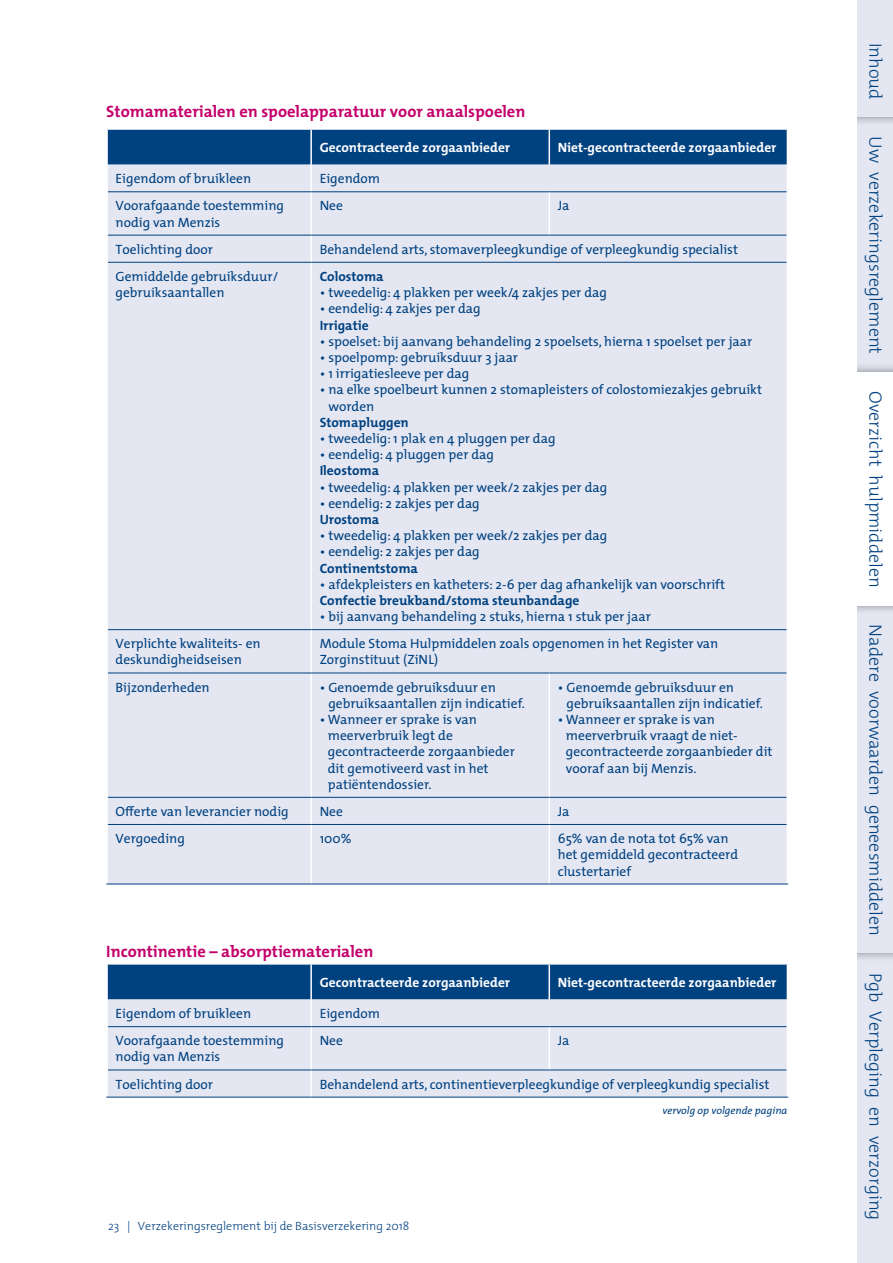
<style>
.page{position:relative;width:893px;height:1263px;background:#fff}
.page>*{position:absolute;margin:0;border:0;box-sizing:border-box;transform-origin:0 0}
.t1{font:300 18px "The Mix";color:#004180}
.t2{font:700 16.5px "The Mix";color:#c3006b}
.t3{font:13.5px/16.2px "The Mix";color:#004180}
.t4{font:700 13.5px "The Mix";color:#fff}
.t5{font:700 13.5px "The Mix";color:#004180}
.t6{font:300 12px "The Mix";color:#004180}
.t7{font:italic 10.5px "The Mix";color:#004180}
</style>
<div class="page">
<div style="left:108px;top:193px;width:679px;height:691px;background:#e4e7f2"></div>
<hr style="left:310px;top:192px;width:2px;height:43px;background:#fff">
<hr style="left:549px;top:192px;width:1px;height:43px;background:#fff">
<hr style="left:310px;top:235px;width:2px;height:27px;background:#fff">
<hr style="left:310px;top:262px;width:2px;height:367px;background:#fff">
<hr style="left:310px;top:630px;width:2px;height:43px;background:#fff">
<hr style="left:310px;top:673px;width:2px;height:124px;background:#fff">
<hr style="left:549px;top:673px;width:1px;height:124px;background:#fff">
<hr style="left:310px;top:797px;width:2px;height:27px;background:#fff">
<svg style="left:549px;top:798px;width:1px;height:26px"></svg>
<hr style="left:310px;top:825px;width:2px;height:59px;background:#fff">
<hr style="left:549px;top:825px;width:1px;height:59px;background:#fff">
<hr style="left:108px;top:192px;width:203px;height:1px;background:#004180">
<hr style="left:311px;top:192px;width:238px;height:1px;background:#004180">
<hr style="left:549px;top:192px;width:238px;height:1px;background:#004180">
<hr style="left:108px;top:235px;width:203px;height:1px;background:#004180">
<hr style="left:311px;top:235px;width:238px;height:1px;background:#004180">
<hr style="left:549px;top:235px;width:238px;height:1px;background:#004180">
<hr style="left:108px;top:262px;width:203px;height:1px;background:#004180">
<hr style="left:311px;top:262px;width:238px;height:1px;background:#004180">
<hr style="left:549px;top:262px;width:238px;height:1px;background:#004180">
<hr style="left:108px;top:629px;width:203px;height:1px;background:#004180">
<hr style="left:311px;top:629px;width:238px;height:1px;background:#004180">
<hr style="left:549px;top:629px;width:238px;height:1px;background:#004180">
<hr style="left:108px;top:673px;width:203px;height:1px;background:#004180">
<hr style="left:311px;top:673px;width:238px;height:1px;background:#004180">
<hr style="left:549px;top:673px;width:238px;height:1px;background:#004180">
<hr style="left:108px;top:797px;width:203px;height:1px;background:#004180">
<hr style="left:311px;top:797px;width:238px;height:1px;background:#004180">
<hr style="left:549px;top:797px;width:238px;height:1px;background:#004180">
<hr style="left:108px;top:824px;width:203px;height:1px;background:#004180">
<hr style="left:311px;top:824px;width:238px;height:1px;background:#004180">
<hr style="left:549px;top:824px;width:238px;height:1px;background:#004180">
<svg style="left:107px;top:129px;width:681px;height:63px;background:#658ab2"></svg>
<hr style="left:106px;top:884px;width:205px;height:1px;background:#004180">
<hr style="left:311px;top:884px;width:238px;height:1px;background:#004180">
<hr style="left:549px;top:884px;width:239px;height:1px;background:#004180">
<div style="left:108px;top:1027px;width:679px;height:70px;background:#e4e7f2"></div>
<hr style="left:310px;top:1027px;width:2px;height:43px;background:#fff">
<hr style="left:549px;top:1027px;width:1px;height:43px;background:#fff">
<hr style="left:310px;top:1070px;width:2px;height:27px;background:#fff">
<hr style="left:108px;top:1070px;width:203px;height:1px;background:#004180">
<hr style="left:311px;top:1070px;width:238px;height:1px;background:#004180">
<hr style="left:549px;top:1070px;width:238px;height:1px;background:#004180">
<svg style="left:107px;top:964px;width:681px;height:63px;background:#648ab2"></svg>
<hr style="left:106px;top:1097px;width:205px;height:1px;background:#004180">
<hr style="left:311px;top:1097px;width:238px;height:1px;background:#004180">
<hr style="left:549px;top:1097px;width:239px;height:1px;background:#004180">
<div style="left:845px;top:952px;width:48px;height:311px;background:#e4e7f2"></div>
<div style="left:845px;top:606px;width:48px;height:346px;background:#e4e7f2"></div>
<div style="left:845px;top:117px;width:48px;height:255px;background:#e4e7f2"></div>
<div style="left:835px;top:363px;width:58px;height:252px;background:#000;opacity:.4"></div>
<div style="left:845px;top:372px;width:48px;height:234px;background:#fff"></div>
<div style="left:835px;top:0;width:58px;height:126px;background:#000;opacity:.4"></div>
<div style="left:845px;top:0;width:48px;height:117px;background:#e4e7f2"></div>
<div style="left:829px;top:0;width:28px;height:1263px;background:#fff"></div>
<p class="t2" style="left:106px;top:98px;width:421px">Stomamaterialen en spoelapparatuur voor anaalspoelen</p>
<p class="t4" style="left:320px;top:136px;width:192px">Gecontracteerde zorgaanbieder</p>
<p class="t4" style="left:558px;top:136px;width:220px">Niet-gecontracteerde zorgaanbieder</p>
<p class="t3" style="left:116px;top:170px;width:137px">Eigendom of bruikleen</p>
<p class="t3" style="left:320px;top:170px;width:62px">Eigendom</p>
<p class="t3" style="left:116px;top:197px;width:170px">Voorafgaande toestemming nodig van Menzis</p>
<p class="t3" style="left:320px;top:197px;width:25px">Nee</p>
<p class="t3" style="left:558px;top:197px;width:13px">Ja</p>
<p class="t3" style="left:116px;top:241px;width:99px">Toelichting door</p>
<p class="t3" style="left:320px;top:241px;width:420px">Behandelend arts, stomaverpleegkundige of verpleegkundig specialist</p>
<p class="t3" style="left:116px;top:268px;width:164px">Gemiddelde gebruiksduur/ gebruiksaantallen</p>
<p class="t5" style="left:320px;top:265px;width:65px">Colostoma</p>
<p class="t3" style="left:320px;top:284px;width:289px">• tweedelig: 4 plakken per week/4 zakjes per dag</p>
<p class="t3" style="left:320px;top:300px;width:162px">• eendelig: 4 zakjes per dag</p>
<p class="t5" style="left:320px;top:314px;width:51px">Irrigatie</p>
<p class="t3" style="left:320px;top:333px;width:434px">• spoelset: bij aanvang behandeling 2 spoelsets, hierna 1 spoelset per jaar</p>
<p class="t3" style="left:320px;top:349px;width:200px">• spoelpomp: gebruiksduur 3 jaar</p>
<p class="t3" style="left:320px;top:365px;width:151px">• 1 irrigatiesleeve per dag</p>
<p class="t3" style="left:328px;top:381px;width:435px;text-indent:-9px">• na elke spoelbeurt kunnen 2 stomapleisters of colostomiezakjes gebruikt worden</p>
<p class="t5" style="left:320px;top:411px;width:91px">Stomapluggen</p>
<p class="t3" style="left:320px;top:430px;width:237px">• tweedelig: 1 plak en 4 pluggen per dag</p>
<p class="t3" style="left:320px;top:446px;width:176px">• eendelig: 4 pluggen per dag</p>
<p class="t5" style="left:320px;top:459px;width:61px">Ileostoma</p>
<p class="t3" style="left:320px;top:478px;width:289px">• tweedelig: 4 plakken per week/2 zakjes per dag</p>
<p class="t3" style="left:320px;top:495px;width:162px">• eendelig: 2 zakjes per dag</p>
<p class="t5" style="left:320px;top:508px;width:61px">Urostoma</p>
<p class="t3" style="left:320px;top:527px;width:289px">• tweedelig: 4 plakken per week/2 zakjes per dag</p>
<p class="t3" style="left:320px;top:543px;width:162px">• eendelig: 2 zakjes per dag</p>
<p class="t5" style="left:320px;top:557px;width:100px">Continentstoma</p>
<p class="t3" style="left:320px;top:576px;width:407px">• afdekpleisters en katheters: 2-6 per dag afhankelijk van voorschrift</p>
<p class="t5" style="left:320px;top:589px;width:261px">Confectie breukband/stoma steunbandage</p>
<p class="t3" style="left:320px;top:608px;width:333px">• bij aanvang behandeling 2 stuks, hierna 1 stuk per jaar</p>
<p class="t3" style="left:116px;top:635px;width:147px">Verplichte kwaliteits- en deskundigheidseisen</p>
<p class="t3" style="left:320px;top:635px;width:400px">Module Stoma Hulpmiddelen zoals opgenomen in het Register van<br>Zorginstituut (ZiNL)</p>
<p class="t3" style="left:116px;top:678px;width:96px">Bijzonderheden</p>
<p class="t3" style="left:328px;top:678px;width:198px;text-indent:-9px">• Genoemde gebruiksduur en gebruiksaantallen zijn indicatief.</p>
<p class="t3" style="left:328px;top:711px;width:189px;text-indent:-8px">• Wanneer er sprake is van meerverbruik legt de gecontracteerde zorgaanbieder dit gemotiveerd vast in het patiëntendossier.</p>
<p class="t3" style="left:567px;top:678px;width:198px;text-indent:-9px">• Genoemde gebruiksduur en gebruiksaantallen zijn indicatief.</p>
<p class="t3" style="left:566px;top:711px;width:208px;text-indent:-8px">• Wanneer er sprake is van meerverbruik vraagt de niet&shy;gecontracteerde zorgaanbieder dit vooraf aan bij Menzis.</p>
<p class="t3" style="left:116px;top:803px;width:175px">Offerte van leverancier nodig</p>
<p class="t3" style="left:320px;top:803px;width:25px">Nee</p>
<p class="t3" style="left:558px;top:803px;width:13px">Ja</p>
<p class="t3" style="left:116px;top:830px;width:71px">Vergoeding</p>
<p class="t3" style="left:320px;top:830px;width:33px">100%</p>
<p class="t3" style="left:558px;top:830px;width:182px">65% van de nota tot 65% van het gemiddeld gecontracteerd clustertarief</p>
<p class="t2" style="left:106px;top:938px;width:269px">Incontinentie – absorptiematerialen</p>
<p class="t4" style="left:320px;top:971px;width:192px">Gecontracteerde zorgaanbieder</p>
<p class="t4" style="left:558px;top:971px;width:220px">Niet-gecontracteerde zorgaanbieder</p>
<p class="t3" style="left:116px;top:1005px;width:137px">Eigendom of bruikleen</p>
<p class="t3" style="left:320px;top:1005px;width:62px">Eigendom</p>
<p class="t3" style="left:116px;top:1032px;width:170px">Voorafgaande toestemming nodig van Menzis</p>
<p class="t3" style="left:320px;top:1032px;width:25px">Nee</p>
<p class="t3" style="left:558px;top:1032px;width:13px">Ja</p>
<p class="t3" style="left:116px;top:1075px;width:99px">Toelichting door</p>
<p class="t3" style="left:320px;top:1075px;width:451px">Behandelend arts, continentieverpleegkundige of verpleegkundig specialist</p>
<p class="t7" style="left:662px;top:1101px;width:127px">vervolg op volgende pagina</p>
<p class="t6" style="left:108px;top:1216px;width:303px">23 | Verzekeringsreglement bij de Basisverzekering 2018</p>
<h1 class="t1" style="left:890px;top:43px;width:58px;rotate:90deg">Inhoud</h1>
<h1 class="t1" style="left:890px;top:136px;width:219px;rotate:90deg">Uw verzekeringsreglement</h1>
<h1 class="t1" style="left:890px;top:391px;width:198px;rotate:90deg">Overzicht hulpmiddelen</h1>
<h1 class="t1" style="left:890px;top:624px;width:313px;rotate:90deg">Nadere voorwaarden geneesmiddelen</h1>
<h1 class="t1" style="left:890px;top:972px;width:249px;rotate:90deg">Pgb Verpleging en verzorging</h1>
</div>
